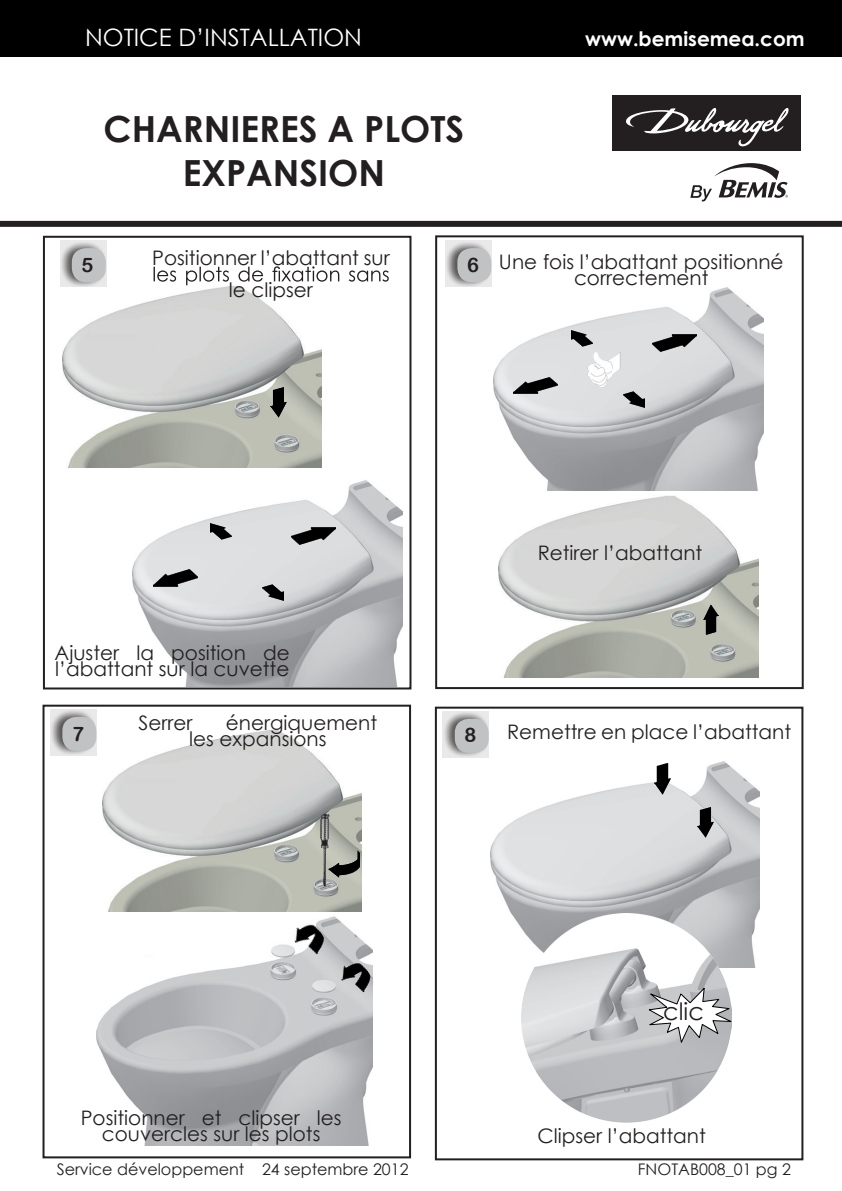
<style>
.page{position:relative;width:842px;height:1191px;background:#fff}
.page>*{position:absolute;margin:0;border:0;box-sizing:border-box;transform-origin:0 0}
.t1{font:700 36px/43.2px "Century Gothic";color:#231f20;text-align:center}
.t2{font:24px "Century Gothic";color:#fff}
.t3{font:24px "Century Gothic";color:#231f20}
.t4{font:20px/16px "Century Gothic";color:#231f20;text-align:center}
.t5{font:700 20px "Century Gothic";color:#fff}
.t6{font:20px "Arial Rounded MT Bold";color:#231f20}
.t7{font:16px "Century Gothic";color:#231f20}
</style>
<div class="page">
<div style="left:0;top:0;width:842px;height:57px;background:#000"></div>
<div style="left:0;top:221px;width:842px;height:6px;background:#231f20"></div>
<img style="left:62px;top:282px;width:260px;height:186px">
<div style="left:43px;top:236px;width:368px;height:453px;border:2px solid #231f20"></div>
<div style="left:435px;top:235px;width:369px;height:454px;border:2px solid #231f20"></div>
<div style="left:43px;top:704px;width:368px;height:454px;border:2px solid #231f20"></div>
<svg style="left:60px;top:241px;width:46px;height:46px"></svg>
<div style="left:72px;top:248px;width:34px;height:34px;background:#c1c2c4;border-radius:14px"></div>
<svg style="left:445px;top:241px;width:47px;height:46px"></svg>
<div style="left:457px;top:248px;width:34px;height:34px;background:#c1c2c4;border-radius:14px"></div>
<svg style="left:51px;top:709px;width:46px;height:46px"></svg>
<div style="left:62px;top:717px;width:34px;height:34px;background:#c1c2c4;border-radius:14px"></div>
<div style="left:435px;top:706px;width:368px;height:454px;border:2px solid #231f20"></div>
<svg style="left:443px;top:711px;width:46px;height:46px"></svg>
<div style="left:455px;top:719px;width:34px;height:34px;background:#c1c2c4;border-radius:14px"></div>
<img style="left:133px;top:480px;width:270px;height:206px">
<img style="left:263px;top:584px;width:21px;height:16px">
<img style="left:210px;top:523px;width:21px;height:16px">
<img style="left:291px;top:527px;width:44px;height:17px">
<img style="left:153px;top:570px;width:44px;height:16px">
<img style="left:270px;top:387px;width:16px;height:31px">
<svg style="left:154px;top:266px;width:235px;height:19px"></svg>
<img style="left:97px;top:916px;width:275px;height:229px">
<img style="left:336px;top:956px;width:37px;height:42px">
<img style="left:289px;top:918px;width:40px;height:42px">
<img style="left:490px;top:761px;width:270px;height:206px">
<img style="left:655px;top:763px;width:15px;height:31px">
<img style="left:522px;top:913px;width:209px;height:210px">
<img style="left:697px;top:807px;width:16px;height:30px">
<img style="left:494px;top:287px;width:269px;height:204px">
<img style="left:624px;top:391px;width:21px;height:17px">
<img style="left:571px;top:330px;width:21px;height:17px">
<img style="left:652px;top:334px;width:44px;height:17px">
<img style="left:514px;top:377px;width:44px;height:17px">
<img style="left:586px;top:344px;width:34px;height:48px">
<img style="left:499px;top:495px;width:259px;height:182px">
<img style="left:703px;top:604px;width:16px;height:30px">
<img style="left:102px;top:729px;width:259px;height:183px">
<img style="left:293px;top:812px;width:66px;height:75px">
<img style="left:329px;top:850px;width:30px;height:27px">
<svg style="left:648px;top:987px;width:84px;height:56px"></svg>
<svg style="left:690px;top:163px;width:98px;height:38px"></svg>
<div style="left:612px;top:95px;width:189px;height:56px;background:#231f20"></div>
<svg style="left:626px;top:108px;width:163px;height:38px"></svg>
<p class="t2" style="left:85px;top:23px;width:278px">NOTICE D’INSTALLATION</p>
<p class="t5" style="left:585px;top:26px;width:221px">www.bemisemea.com</p>
<h1 class="t1" style="left:104px;top:107px;width:362px">CHARNIERES A PLOTS<br>EXPANSION</h1>
<p class="t4" style="left:152px;top:242px;width:239px;line-height:32px">Positionner l’abattant sur le clipser</p>
<p class="t6" style="left:81px;top:253px;width:13px">5</p>
<p class="t6" style="left:467px;top:253px;width:13px">6</p>
<p class="t4" style="left:499px;top:253px;width:286px">Une fois l’abattant positionné correctement</p>
<p class="t4" style="left:55px;top:644px;width:237px;text-align:left">Ajuster la position de l’abattant sur la cuvette</p>
<p class="t4" style="left:538px;top:545px;width:166px">Retirer l’abattant</p>
<p class="t4" style="left:189px;top:715px;width:189px;text-align:left;text-indent:37px">énergiquement les expansions</p>
<p class="t4" style="left:139px;top:715px;width:56px">Serrer</p>
<p class="t6" style="left:72px;top:721px;width:13px">7</p>
<p class="t6" style="left:464px;top:723px;width:13px">8</p>
<p class="t4" style="left:507px;top:723px;width:286px">Remettre en place l’abattant</p>
<p class="t4" style="left:81px;top:1109px;width:262px">Positionner et clipser les couvercles sur les plots</p>
<p class="t3" style="left:663px;top:997px;width:42px">clic</p>
<p class="t4" style="left:537px;top:1127px;width:170px">Clipser l’abattant</p>
<p class="t7" style="left:57px;top:1159px;width:353px">Service développement 24 septembre 2012</p>
<p class="t7" style="left:638px;top:1159px;width:155px">FNOTAB008_01 pg 2</p>
</div>
